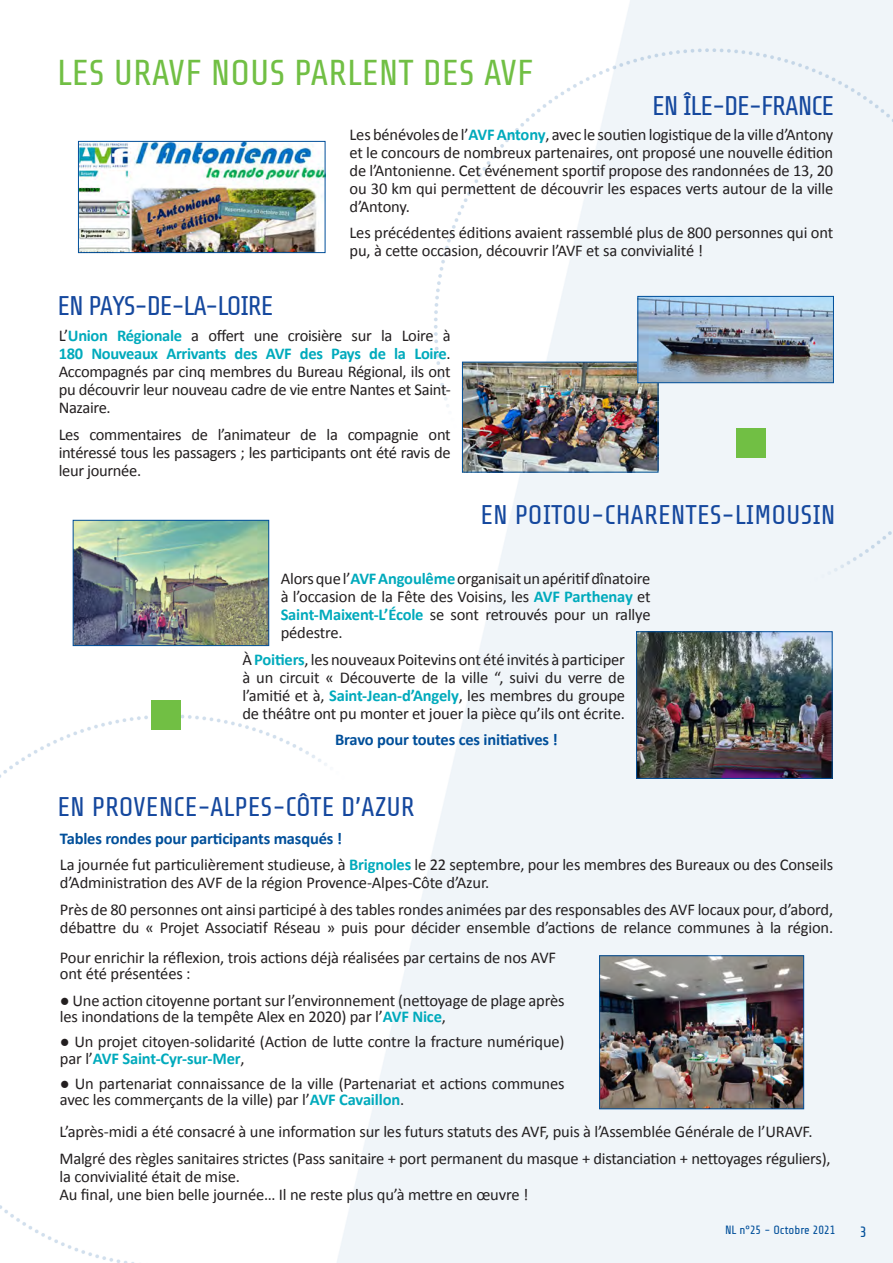
<style>
.page{position:relative;width:893px;height:1263px;background:#fff}
.page>*{position:absolute;margin:0;border:0;box-sizing:border-box;transform-origin:0 0}
.TITRE_bleu{font:36px "Share Tech";color:#71bf44}
.TITRE_bleu-2{font:27px "Share Tech";color:#15489e}
.TITRE_bleu-3{font:27px "Share Tech";letter-spacing:-.04em;color:#15489e}
.TEXTE{font:16.5px/18px "Calibri";letter-spacing:-.01em;color:#231f20}
.TEXTE-2{font:700 16.5px "Calibri";letter-spacing:-.01em;color:#014f9a}
.t1{font:15px "Share Tech";color:#014f9a}
.Légende{font:12px "Share Tech";color:#014f9a}
.s1{font-weight:700;color:#00aabc}
</style>
<div class="page">
<img style="left:0;top:0;width:893px;height:1263px">
<div style="left:151px;top:700px;width:29px;height:29px;background:#71bf44"></div>
<div style="left:736px;top:428px;width:29px;height:30px;background:#71bf44"></div>
<img style="left:601px;top:957px;width:201px;height:150px">
<div style="left:599px;top:955px;width:205px;height:154px;border:1px solid #014f9a"></div>
<img style="left:75px;top:522px;width:192px;height:122px">
<div style="left:73px;top:520px;width:196px;height:126px;border:1px solid #014f9a"></div>
<img style="left:638px;top:633px;width:192px;height:144px">
<div style="left:636px;top:631px;width:196px;height:148px;border:1px solid #014f9a"></div>
<img style="left:464px;top:364px;width:192px;height:106px">
<div style="left:462px;top:362px;width:196px;height:110px;border:1px solid #014f9a"></div>
<img style="left:639px;top:298px;width:193px;height:83px">
<div style="left:637px;top:296px;width:197px;height:87px;border:1px solid #014f9a"></div>
<img style="left:80px;top:143px;width:243px;height:108px">
<div style="left:78px;top:141px;width:247px;height:112px;border:1px solid #014f9a"></div>
<p class="TITRE_bleu" style="left:57px;top:54px;width:478px">LES URAVF NOUS PARLENT DES AVF</p>
<p class="TITRE_bleu-3" style="left:58px;top:292px;width:218px">EN PAYS-DE-LA-LOIRE</p>
<p class="TITRE_bleu-3" style="left:652px;top:92px;width:184px">EN ÎLE-DE-FRANCE</p>
<p class="TEXTE" style="left:349px;top:126px;width:485px;text-align:justify">Les bénévoles de l’<span class="s1">AVF Antony</span>, avec le soutien logistique de la ville d’Antony et le concours de nombreux partenaires, ont proposé une nouvelle édition de l’Antonienne. Cet événement sportif propose des randonnées de 13, 20 ou 30 km qui permettent de découvrir les espaces verts autour de la ville d’Antony.</p>
<p class="TEXTE" style="left:349px;top:224px;width:485px">Les précédentes éditions avaient rassemblé plus de 800 personnes qui ont pu, à cette occasion, découvrir l’AVF et sa convivialité !</p>
<p class="TEXTE" style="left:59px;top:327px;width:394px;text-align:justify">L’<span class="s1">Union Régionale</span> a offert une croisière sur la Loire à <span class="s1">180 Nouveaux Arrivants des AVF des Pays de la Loire</span>.<br>Accompagnés par cinq membres du Bureau Régional, ils ont pu découvrir leur nouveau cadre de vie entre Nantes et Saint-Nazaire.</p>
<p class="TEXTE" style="left:59px;top:425px;width:394px;text-align:justify">Les commentaires de l’animateur de la compagnie ont intéressé tous les passagers ; les participants ont été ravis de leur journée.</p>
<p class="TITRE_bleu-2" style="left:480px;top:501px;width:357px">EN POITOU-CHARENTES-LIMOUSIN</p>
<p class="TEXTE" style="left:281px;top:570px;width:371px;text-align:justify">Alors que l’<span class="s1">AVF Angoulême</span> organisait un apéritif dînatoire à l’occasion de la Fête des Voisins, les <span class="s1">AVF Parthenay</span> et <span class="s1">Saint-Maixent-L’École</span> se sont retrouvés pour un rallye pédestre.</p>
<p class="TEXTE" style="left:242px;top:650px;width:384px;text-align:justify">À <span class="s1">Poitiers</span>, les nouveaux Poitevins ont été invités à participer à un circuit « Découverte de la ville “, suivi du verre de l’amitié et à, <span class="s1">Saint-Jean-d’Angely</span>, les membres du groupe de théâtre ont pu monter et jouer la pièce qu’ils ont écrite.</p>
<p class="TEXTE-2" style="left:335px;top:729px;width:224px">Bravo pour toutes ces initiatives !</p>
<p class="TITRE_bleu-2" style="left:58px;top:793px;width:359px">EN PROVENCE-ALPES-CÔTE D’AZUR</p>
<p class="TEXTE-2" style="left:60px;top:828px;width:284px">Tables rondes pour participants masqués !</p>
<p class="TEXTE" style="left:60px;top:856px;width:775px">La journée fut particulièrement studieuse, à <span class="s1">Brignoles</span> le 22 septembre, pour les membres des Bureaux ou des Conseils d’Administration des AVF de la région Provence-Alpes-Côte d’Azur.</p>
<p class="TEXTE" style="left:60px;top:900px;width:775px">Près de 80 personnes ont ainsi participé à des tables rondes animées par des responsables des AVF locaux pour, d’abord, débattre du « Projet Associatif Réseau » puis pour décider ensemble d’actions de relance communes à la région.</p>
<p class="TEXTE" style="left:60px;top:949px;width:498px;line-height:16.5px">Pour enrichir la réflexion, trois actions déjà réalisées par certains de nos AVF ont été présentées :</p>
<p class="TEXTE" style="left:60px;top:992px;width:506px;line-height:16.5px">● Une action citoyenne portant sur l’environnement (nettoyage de plage après les inondations de la tempête Alex en 2020) par l’<span class="s1">AVF Nice</span>,</p>
<p class="TEXTE" style="left:60px;top:1034px;width:506px;line-height:16.5px">● Un projet citoyen-solidarité (Action de lutte contre la fracture numérique) par l’<span class="s1">AVF Saint-Cyr-sur-Mer</span>,</p>
<p class="TEXTE" style="left:60px;top:1075px;width:506px;line-height:16.5px">● Un partenariat connaissance de la ville (Partenariat et actions communes avec les commerçants de la ville) par l’<span class="s1">AVF Cavaillon</span>.</p>
<p class="TEXTE" style="left:60px;top:1123px;width:754px">L’après-midi a été consacré à une information sur les futurs statuts des AVF, puis à l’Assemblée Générale de l’URAVF.</p>
<p class="TEXTE" style="left:60px;top:1149px;width:772px">Malgré des règles sanitaires strictes (Pass sanitaire + port permanent du masque + distanciation + nettoyages réguliers), la convivialité était de mise.<br>Au final, une bien belle journée… Il ne reste plus qu’à mettre en œuvre !</p>
<p class="Légende" style="left:725px;top:1224px;width:112px">NL n°25 - Octobre 2021</p>
<p class="t1" style="left:860px;top:1224px;width:9px">3</p>
</div>
